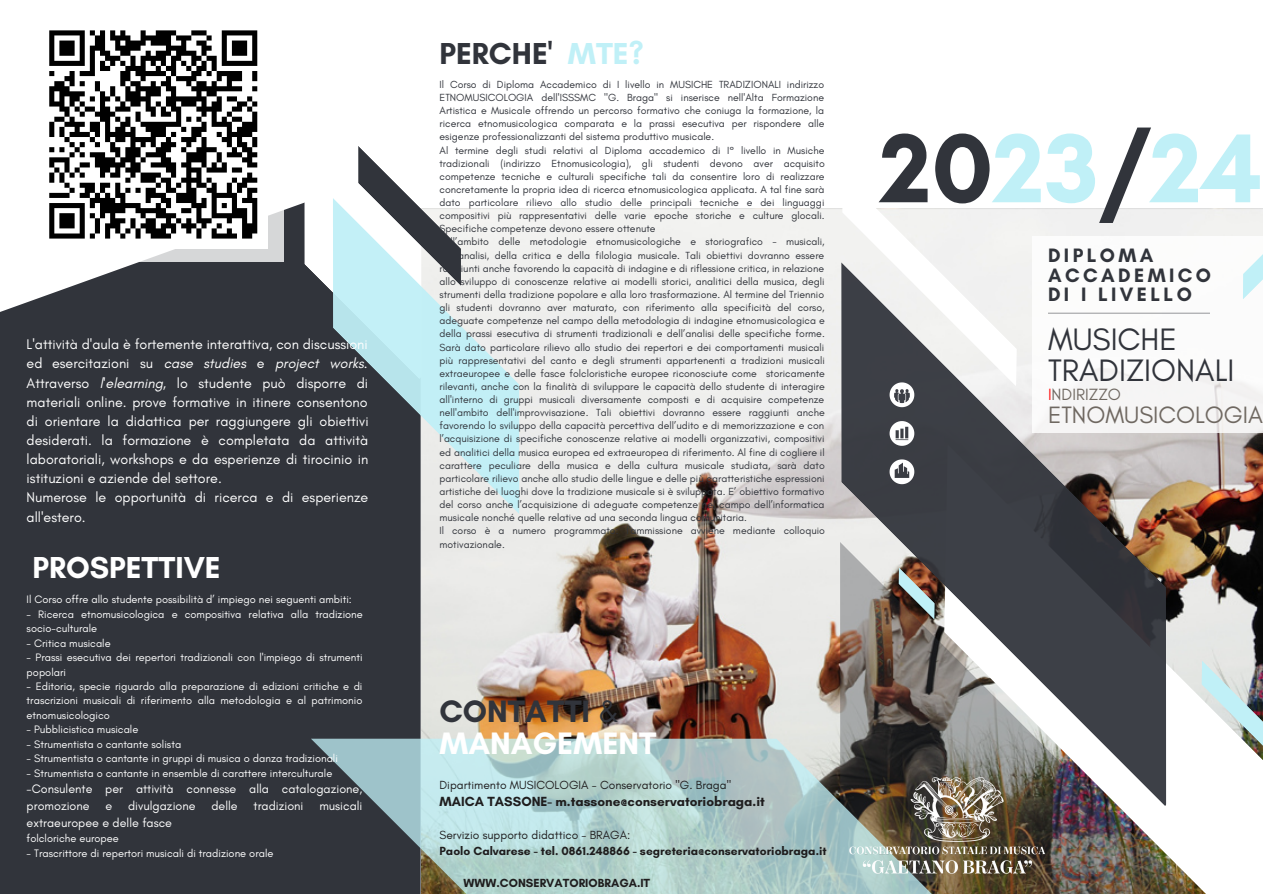
<style>
.page{position:relative;width:1263px;height:894px;background:#fff}
.page>*{position:absolute;margin:0;border:0;box-sizing:border-box;transform-origin:0 0}
.t1{font:700 99.6px "Glacial Indifference";color:#c0f0f7}
.t2{font:700 31.65px/31.5px "Glacial Indifference";color:#fff}
.t3{font:31.65px/31.5px "Glacial Indifference";color:#31343b}
.t4{font:700 30.9px "Glacial Indifference";color:#31343b}
.t5{font:700 30.9px "Glacial Indifference";color:#fff}
.t6{font:24.15px "Glacial Indifference";color:#6f6861}
.t7{font:700 19.8px/19px "Glacial Indifference";letter-spacing:.175em;color:#31343b}
.t8{font:16.65px "Glacial Indifference";color:#6f6861}
.t9{font:14.25px/19px "Glacial Indifference";color:#fff}
.t10{font:700 13.5px "Glacial Indifference";color:#1f1d1e}
.t11{font:12.45px/17px "Glacial Indifference";color:#fff}
.t12{font:700 12px "Glacial Indifference";color:#1f1d1e}
.t13{font:12px "Glacial Indifference";color:#1f1d1e}
.t14{font:10.95px/14.4px "Glacial Indifference";color:#fff}
.t15{font:10.5px/13px "Glacial Indifference";color:#31343b}
.s1{font-style:italic}
.s2{color:#c0f0f7}
.s3{color:#31343b}
.s4{color:#ff1616}
.s5{font-weight:400;color:#31343b}
</style>
<div class="page">
<img style="left:422px;top:208px;width:841px;height:530px">
<img style="left:1166px;top:444px;width:97px;height:316px">
<img style="left:840px;top:541px;width:416px;height:352px">
<svg style="left:841px;top:262px;width:325px;height:544px;background:#706e6f"></svg>
<div style="left:1032px;top:236px;width:231px;height:197px;background:#fff"></div>
<svg style="left:1243px;top:208px;width:20px;height:91px"></svg>
<svg style="left:842px;top:208px;width:175px;height:199px"></svg>
<svg style="left:890px;top:421px;width:24px;height:24px"></svg>
<svg style="left:890px;top:459px;width:24px;height:25px"></svg>
<div style="left:0;top:202px;width:421px;height:691px;background:#31343b"></div>
<svg style="left:333px;top:208px;width:186px;height:306px;background:#a4b2b6"></svg>
<svg style="left:304px;top:146px;width:157px;height:233px"></svg>
<div style="left:0;top:35px;width:283px;height:226px;background:#fff"></div>
<hr style="left:1048px;top:312px;width:162px;height:2px;background:#31343b">
<svg style="left:49px;top:30px;width:209px;height:209px"></svg>
<svg style="left:311px;top:738px;width:622px;height:155px;background:#9db6b6"></svg>
<img style="left:847px;top:756px;width:203px;height:137px">
<p class="t9" style="left:27px;top:334px;width:343px">L'attività d'aula è fortemente interattiva, con discussioni ed esercitazioni su <span class="s1">case studies</span> e <span class="s1">project works.<br></span>Attraverso <span class="s1">l'elearning</span>, lo studente può disporre di materiali online. prove formative in itinere consentono di orientare la didattica per raggiungere gli obiettivi desiderati. la formazione è completata da attività laboratoriali, workshops e da esperienze di tirocinio in istituzioni e aziende del settore.<br>Numerose le opportunità di ricerca e di esperienze all'estero.</p>
<h3 class="t5" style="left:32px;top:548px;width:190px">PROSPETTIVE</h3>
<p class="t14" style="left:27px;top:592px;width:327px">Il Corso offre allo studente possibilità d’ impiego nei seguenti ambiti:</p>
<p class="t14" style="left:27px;top:606px;width:338px">- Ricerca etnomusicologica e compositiva relativa alla tradizione socio-culturale</p>
<p class="t14" style="left:27px;top:635px;width:86px">- Critica musicale</p>
<p class="t14" style="left:27px;top:650px;width:338px">- Prassi esecutiva dei repertori tradizionali con l'impiego di strumenti popolari</p>
<p class="t14" style="left:27px;top:678px;width:337px;text-align:justify">- Editoria, specie riguardo alla preparazione di edizioni critiche e di trascrizioni musicali di riferimento alla metodologia e al patrimonio etnomusicologico</p>
<p class="t14" style="left:27px;top:722px;width:113px">- Pubblicistica musicale</p>
<p class="t14" style="left:27px;top:736px;width:156px">- Strumentista o cantante solista</p>
<p class="t14" style="left:27px;top:751px;width:313px">- Strumentista o cantante in gruppi di musica o danza tradizionali</p>
<p class="t14" style="left:27px;top:765px;width:307px">- Strumentista o cantante in ensemble di carattere interculturale</p>
<p class="t11" style="left:27px;top:780px;width:337px">-Consulente per attività connesse alla catalogazione, promozione</p>
<p class="t11" style="left:106px;top:797px;width:8px">e</p>
<p class="t11" style="left:128px;top:797px;width:69px">divulgazione</p>
<p class="t11" style="left:211px;top:797px;width:28px">delle</p>
<p class="t11" style="left:254px;top:797px;width:51px">tradizioni</p>
<p class="t11" style="left:319px;top:797px;width:45px">musicali</p>
<p class="t11" style="left:27px;top:814px;width:147px">extraeuropee e delle fasce</p>
<p class="t14" style="left:27px;top:830px;width:94px">folcloriche europee</p>
<p class="t14" style="left:27px;top:845px;width:248px">- Trascrittore di repertori musicali di tradizione orale</p>
<h3 class="t4" style="left:439px;top:34px;width:206px">PERCHE' <span class="s2">MTE?</span></h3>
<p class="t15" style="left:439px;top:78px;width:387px">Il Corso di Diploma Accademico di I livello in MUSICHE TRADIZIONALI indirizzo ETNOMUSICOLOGIA dell'ISSSMC "G. Braga" si inserisce nell'Alta Formazione Artistica e Musicale offrendo un percorso formativo che coniuga la formazione, la ricerca etnomusicologica comparata e la prassi esecutiva per rispondere alle esigenze professionalizzanti del sistema produttivo musicale.<br>Al termine degli studi relativi al Diploma accademico di I° livello in Musiche tradizionali (indirizzo Etnomusicologia), gli studenti devono aver acquisito competenze tecniche e culturali specifiche tali da consentire loro di realizzare concretamente la propria idea di ricerca etnomusicologica applicata. A tal fine sarà dato particolare rilievo allo studio delle principali tecniche e dei linguaggi compositivi più rappresentativi delle varie epoche storiche e culture glocali.<br>Specifiche competenze devono essere ottenute<br>nell’ambito delle metodologie etnomusicologiche e storiografico - musicali, dell’analisi, della critica e della filologia musicale. Tali obiettivi dovranno essere raggiunti anche favorendo la capacità di indagine e di riflessione critica, in relazione allo sviluppo di conoscenze relative ai modelli storici, analitici della musica, degli strumenti della tradizione popolare e alla loro trasformazione. Al termine del Triennio gli studenti dovranno aver maturato, con riferimento alla specificità del corso, adeguate competenze nel campo della metodologia di indagine etnomusicologica e della prassi esecutiva di strumenti tradizionali e dell’analisi delle specifiche forme.<br>Sarà dato particolare rilievo allo studio dei repertori e dei comportamenti musicali più rappresentativi del canto e degli strumenti appartenenti a tradizioni musicali extraeuropee e delle fasce folcloristiche europee riconosciute come storicamente rilevanti, anche con la finalità di sviluppare le capacità dello studente di interagire all'interno di gruppi musicali diversamente composti e di acquisire competenze nell'ambito dell'improvvisazione. Tali obiettivi dovranno essere raggiunti anche favorendo lo sviluppo della capacità percettiva dell’udito e di memorizzazione e con l’acquisizione di specifiche conoscenze relative ai modelli organizzativi, compositivi ed analitici della musica europea ed extraeuropea di riferimento. Al fine di cogliere il carattere peculiare della musica e della cultura musicale studiata, sarà dato particolare rilievo anche allo studio delle lingue e delle più caratteristiche espressioni artistiche dei luoghi dove la tradizione musicale si è sviluppata. E’ obiettivo formativo del corso anche l’acquisizione di adeguate competenze nel campo dell’informatica musicale nonché quelle relative ad una seconda lingua comunitaria.<br>Il corso è a numero programmato: l'ammissione avviene mediante colloquio motivazionale.</p>
<h1 class="t1" style="left:880px;top:107px;width:384px"><span class="s3">20</span>23<span class="s3">/</span>24</h1>
<h3 class="t7" style="left:1048px;top:246px;width:165px">DIPLOMA<br>ACCADEMICO<br>DI I LIVELLO</h3>
<h2 class="t3" style="left:1048px;top:323px;width:188px">MUSICHE<br>TRADIZIONALI</h2>
<h3 class="t8" style="left:1048px;top:384px;width:75px"><span class="s4">I</span>NDIRIZZO</h3>
<h3 class="t6" style="left:1048px;top:400px;width:217px">ETNOMUSICOLOGIA</h3>
<h2 class="t2" style="left:439px;top:695px;width:219px"><span class="s3">CONTATTI</span> <span class="s5">&amp;<br></span>MANAGEMENT</h2>
<p class="t13" style="left:439px;top:777px;width:293px">Dipartimento MUSICOLOGIA - Conservatorio "G. Braga"</p>
<p class="t10" style="left:439px;top:792px;width:327px">MAICA TASSONE- m.tassone@conservatoriobraga.it</p>
<p class="t13" style="left:439px;top:827px;width:192px">Servizio supporto didattico - BRAGA:</p>
<p class="t12" style="left:439px;top:843px;width:389px">Paolo Calvarese - tel. 0861.248866 - segreteria@conservatoriobraga.it</p>
<p class="t12" style="left:464px;top:875px;width:188px">WWW.CONSERVATORIOBRAGA.IT</p>
</div>
